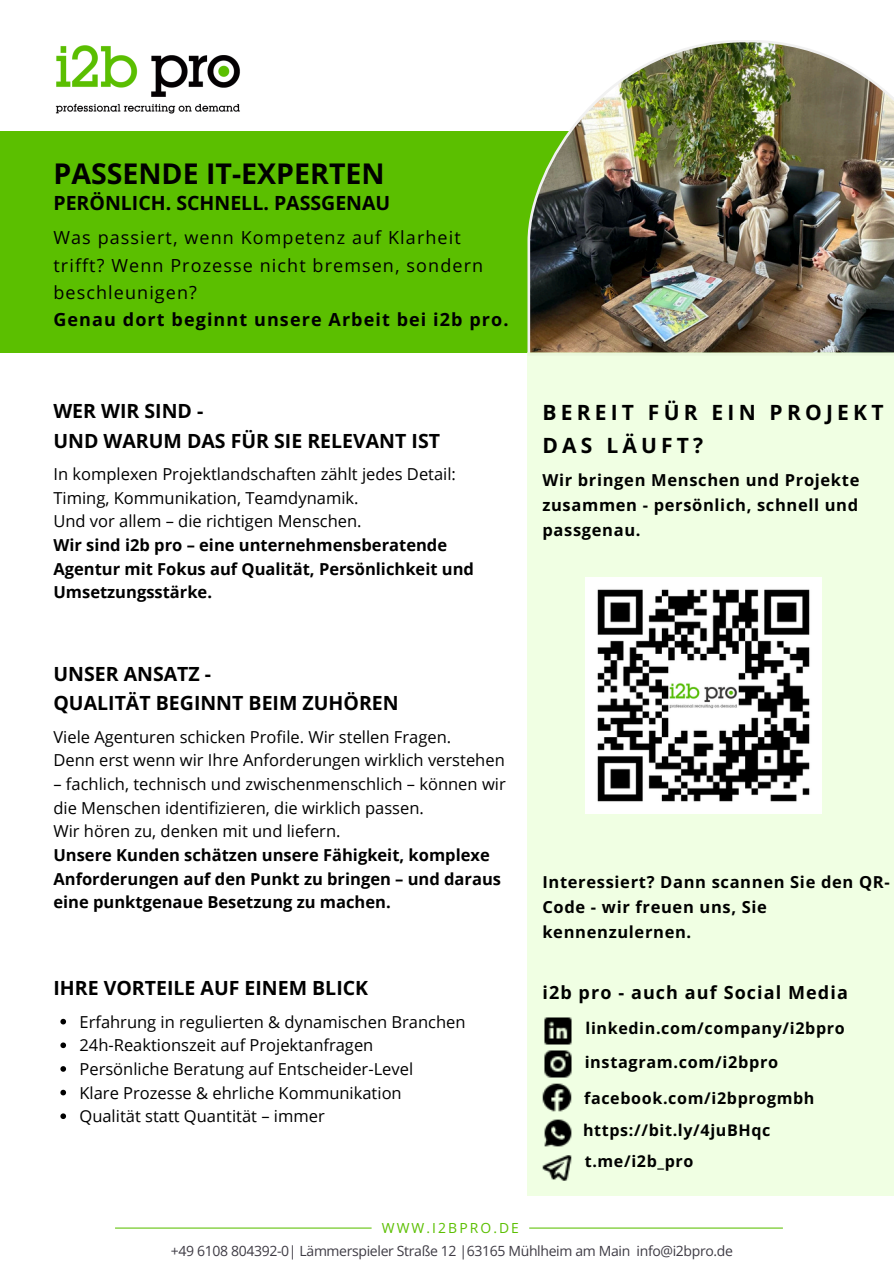
<style>
.page{position:relative;width:894px;height:1264px;background:#fff}
.page>*{position:absolute;margin:0;border:0;box-sizing:border-box;transform-origin:0 0}
.t1{font:700 28.5px "Open Sans";color:#000}
.t2{font:700 21px/32.7px "Open Sans";letter-spacing:.2em;color:#000}
.t3{font:700 19.5px/29.2px "Open Sans";color:#000}
.t4{font:18px/27px "Open Sans";letter-spacing:.06em;color:#000}
.t5{font:700 18px "Open Sans";letter-spacing:.06em;color:#000}
.t6{font:16.5px/23.7px "Open Sans";color:#000}
.t7{font:700 16.5px/24.8px "Open Sans";letter-spacing:.04em;color:#000;text-align:justify}
.t8{font:700 16.2px "Open Sans";letter-spacing:.04em;color:#000}
.t9{font:700 16.05px "Open Sans";letter-spacing:.04em;color:#000}
.t10{font:13.95px "Open Sans";letter-spacing:-.025em;color:#3e3b44}
.t11{font:13.95px "Open Sans";letter-spacing:.15em;color:#5bbf00}
.s1{font-weight:700}
</style>
<div class="page">
<div style="left:0;top:131px;width:893px;height:222px;background:#5bbf00"></div>
<img style="left:527px;top:40px;width:366px;height:312px">
<img style="left:55px;top:45px;width:185px;height:69px">
<div style="left:527px;top:352px;width:366px;height:844px;background:#f0ffe3"></div>
<hr style="left:115px;top:1227px;width:256px;height:1px;background:#5bbf00">
<hr style="left:529px;top:1227px;width:253px;height:1px;background:#5bbf00">
<svg style="left:60px;top:1018px;width:6px;height:6px"></svg>
<svg style="left:60px;top:1042px;width:6px;height:6px"></svg>
<svg style="left:60px;top:1066px;width:6px;height:5px"></svg>
<svg style="left:60px;top:1089px;width:6px;height:6px"></svg>
<svg style="left:60px;top:1113px;width:6px;height:6px"></svg>
<img style="left:544px;top:1017px;width:28px;height:28px">
<img style="left:544px;top:1050px;width:28px;height:28px">
<img style="left:542px;top:1083px;width:30px;height:29px">
<img style="left:544px;top:1119px;width:28px;height:28px">
<img style="left:542px;top:1155px;width:30px;height:26px">
<img style="left:585px;top:577px;width:235px;height:236px">
<h1 class="t1" style="left:53px;top:154px;width:332px">PASSENDE IT-EXPERTEN</h1>
<h2 class="t3" style="left:53px;top:187px;width:338px">PERÖNLICH. SCHNELL. PASSGENAU</h2>
<h4 class="t4" style="left:53px;top:224px;width:456px">Was passiert, wenn Kompetenz auf Klarheit trifft? Wenn Prozesse nicht bremsen, sondern beschleunigen?<br><span class="s1">Genau dort beginnt unsere Arbeit bei i2b pro.</span></h4>
<h3 class="t3" style="left:53px;top:396px;width:388px">WER WIR SIND -<br>UND WARUM DAS FÜR SIE RELEVANT IST</h3>
<h3 class="t6" style="left:53px;top:462px;width:422px">In komplexen Projektlandschaften zählt jedes Detail:<br>Timing, Kommunikation, Teamdynamik.<br>Und vor allem – die richtigen Menschen.<br><span class="s1">Wir sind i2b pro – eine unternehmensberatende Agentur mit Fokus auf Qualität, Persönlichkeit und Umsetzungsstärke.</span></h3>
<h3 class="t2" style="left:542px;top:395px;width:342px">BEREIT FÜR EIN PROJEKT<br>DAS LÄUFT?</h3>
<h2 class="t7" style="left:542px;top:467px;width:318px">Wir bringen Menschen und Projekte zusammen - persönlich, schnell und passgenau.</h2>
<h5 class="t3" style="left:53px;top:659px;width:347px">UNSER ANSATZ -<br>QUALITÄT BEGINNT BEIM ZUHÖREN</h5>
<h5 class="t6" style="left:53px;top:724px;width:452px">Viele Agenturen schicken Profile. Wir stellen Fragen.<br>Denn erst wenn wir Ihre Anforderungen wirklich verstehen</h5>
<h5 class="t6" style="left:53px;top:771px;width:453px">– fachlich, technisch und zwischenmenschlich – können wir die Menschen identifizieren, die wirklich passen.<br>Wir hören zu, denken mit und liefern.<br><span class="s1">Unsere Kunden schätzen unsere Fähigkeit, komplexe Anforderungen auf den Punkt zu bringen – und daraus eine punktgenaue Besetzung zu machen.</span></h5>
<h5 class="t3" style="left:53px;top:973px;width:316px">IHRE VORTEILE AUF EINEM BLICK</h5>
<h2 class="t6" style="left:79px;top:1009px;width:387px">Erfahrung in regulierten &amp; dynamischen Branchen</h2>
<h4 class="t6" style="left:79px;top:1033px;width:295px">24h-Reaktionszeit auf Projektanfragen</h4>
<h2 class="t6" style="left:79px;top:1056px;width:335px">Persönliche Beratung auf Entscheider-Level</h2>
<h4 class="t6" style="left:79px;top:1080px;width:324px">Klare Prozesse &amp; ehrliche Kommunikation</h4>
<h2 class="t6" style="left:79px;top:1104px;width:247px">Qualität statt Quantität – immer</h2>
<p class="t11" style="left:381px;top:1218px;width:139px">WWW.I2BPRO.DE</p>
<p class="t7" style="left:542px;top:869px;width:348px;text-align:left">Interessiert? Dann scannen Sie den QR-<br>Code - wir freuen uns, Sie kennenzulernen.</p>
<p class="t5" style="left:542px;top:980px;width:307px">i2b pro - auch auf Social Media</p>
<h5 class="t9" style="left:585px;top:1016px;width:261px">linkedin.com/company/i2bpro</h5>
<p class="t8" style="left:584px;top:1050px;width:195px">instagram.com/i2bpro</p>
<h3 class="t9" style="left:584px;top:1086px;width:232px">facebook.com/i2bprogmbh</h3>
<p class="t9" style="left:583px;top:1119px;width:189px">https://bit.ly/4juBHqc</p>
<p class="t9" style="left:584px;top:1149px;width:110px">t.me/i2b_pro</p>
<p class="t10" style="left:171px;top:1240px;width:563px">+49 6108 804392-0| Lämmerspieler Straße 12 |63165 Mühlheim am Main info@i2bpro.de</p>
</div>
